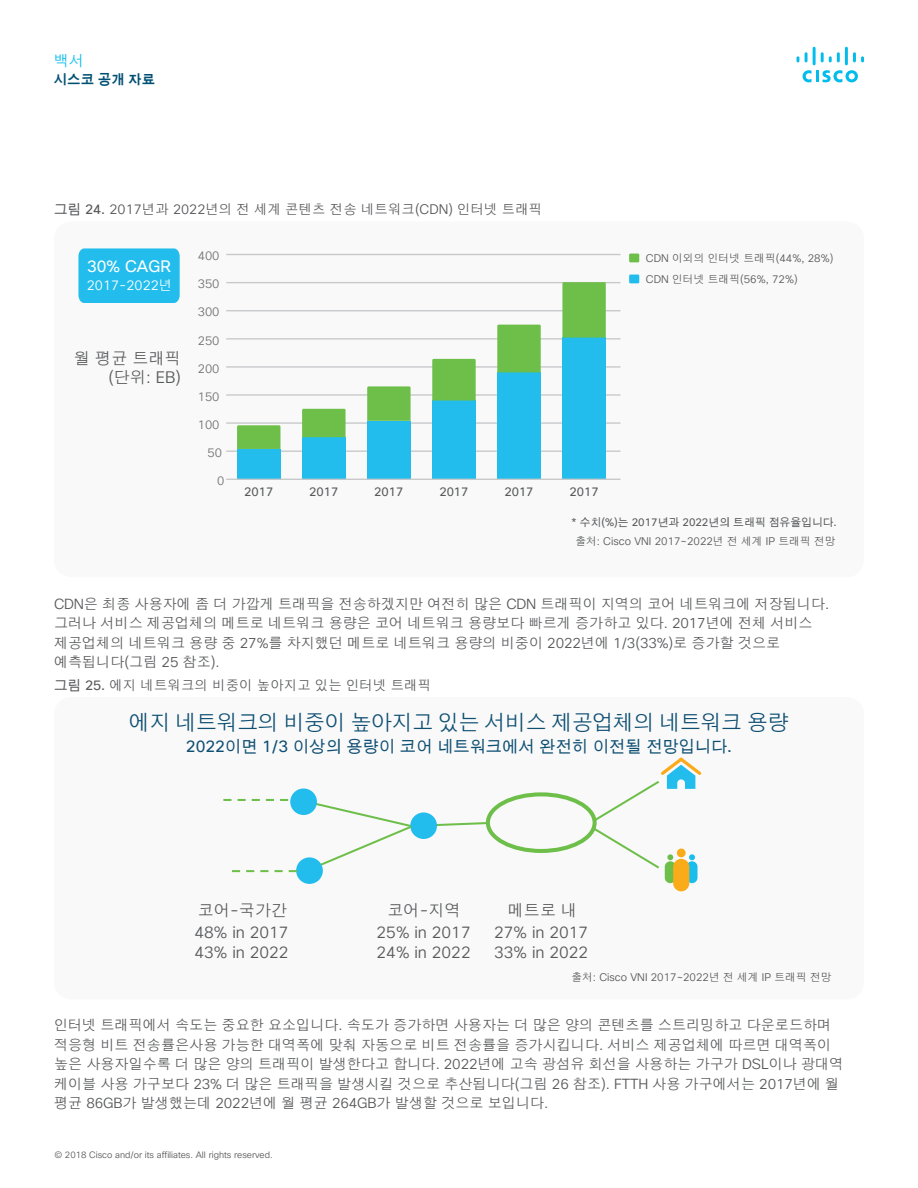
<style>
.page{position:relative;width:918px;height:1188px;background:#fff}
.page>*{position:absolute;margin:0;border:0;box-sizing:border-box;transform-origin:0 0}
.t1{font:21.6px "Cisco Sans KOR Light";letter-spacing:-.05em;color:#0f4f73}
.t2{font:16.2px/22.4px "Cisco Sans KOR Light";color:#58595b;text-align:center}
.t3{font:16.2px "Cisco Sans KOR";color:#0f4f73}
.t4{font:16.2px "Cisco Sans KOR";color:#fff}
.t5{font:15px "Cisco Sans KOR Light";color:#01bcec}
.t6{font:14.25px/19.5px "Cisco Sans KOR Light";letter-spacing:-.01em;color:#57585a}
.t7{font:13.5px "Cisco Sans KOR Light";color:#57585a}
.t8{font:13.5px "Cisco Sans KOR Light";color:#fff}
.t9{font:13.5px "Cisco Sans KOR Bold";color:#005073}
.t10{font:12.15px "Cisco Sans KOR";color:#58595b}
.t11{font:12.15px "Cisco Sans KOR Light";color:#737373}
.t12{font:10.8px "Cisco Sans KOR Light";color:#57585a}
.t13{font:10.8px/21px "Cisco Sans KOR Light";color:#58595b}
.t14{font:10.8px "Cisco Sans KOR";color:#58595b}
.t15{font:9px "Cisco Sans KOR Light";color:#57585a}
.s1{font-family:"Cisco Sans KOR"}
</style>
<div class="page">
<svg style="left:803px;top:70px;width:55px;height:12px"></svg>
<svg style="left:797px;top:56px;width:2px;height:6px"></svg>
<svg style="left:805px;top:52px;width:3px;height:10px"></svg>
<hr style="left:813px;top:47px;width:3px;height:18px;background:#01bcec">
<svg style="left:821px;top:52px;width:19px;height:10px"></svg>
<hr style="left:845px;top:47px;width:3px;height:18px;background:#01bcec">
<svg style="left:853px;top:52px;width:11px;height:10px"></svg>
<div style="left:54px;top:222px;width:810px;height:355px;background:#f9f9f9;border-radius:18px"></div>
<hr style="left:226px;top:451px;width:394px;height:1px;background:#c7c8ca">
<hr style="left:226px;top:422px;width:394px;height:2px;background:#c7c8ca">
<hr style="left:226px;top:394px;width:394px;height:2px;background:#c7c8ca">
<hr style="left:226px;top:366px;width:394px;height:2px;background:#c7c8ca">
<hr style="left:226px;top:338px;width:394px;height:2px;background:#c7c8ca">
<hr style="left:226px;top:310px;width:394px;height:1px;background:#c7c8ca">
<hr style="left:226px;top:282px;width:394px;height:1px;background:#c7c8ca">
<hr style="left:226px;top:254px;width:394px;height:1px;background:#c7c8ca">
<div style="left:237px;top:449px;width:43px;height:30px;background:#22bdec"></div>
<div style="left:302px;top:437px;width:44px;height:42px;background:#22bdec"></div>
<div style="left:367px;top:421px;width:44px;height:58px;background:#22bdec"></div>
<div style="left:432px;top:401px;width:44px;height:78px;background:#22bdec"></div>
<div style="left:497px;top:372px;width:44px;height:107px;background:#22bdec"></div>
<div style="left:562px;top:338px;width:44px;height:141px;background:#22bdec"></div>
<svg style="left:237px;top:282px;width:369px;height:167px"></svg>
<hr style="left:226px;top:479px;width:394px;height:1px;background:#c7c8ca">
<div style="left:78px;top:248px;width:102px;height:55px;background:#22bdec"></div>
<div style="left:629px;top:254px;width:10px;height:8px;background:#6ebe4a"></div>
<div style="left:629px;top:275px;width:10px;height:8px;background:#22bdec"></div>
<div style="left:54px;top:697px;width:810px;height:302px;background:#f9f9f9;border-radius:18px"></div>
<div style="left:486px;top:792px;width:111px;height:61px;border:4px solid #6ebe4a;border-radius:50%"></div>
<svg style="left:436px;top:821px;width:54px;height:6px"></svg>
<svg style="left:223px;top:799px;width:66px;height:2px"></svg>
<div style="left:687px;top:861px;width:11px;height:22px;background:#1abdec;border-radius:5px"></div>
<div style="left:665px;top:861px;width:11px;height:22px;background:#6ebe4a;border-radius:5px"></div>
<svg style="left:592px;top:757px;width:109px;height:113px"></svg>
<div style="left:673px;top:859px;width:16px;height:32px;background:#f9ab1a;border-radius:8px"></div>
<div style="left:677px;top:849px;width:9px;height:8px;background:#f9ab1a;border-radius:50%"></div>
<div style="left:410px;top:812px;width:27px;height:27px;background:#22bdec;border-radius:50%"></div>
<svg style="left:315px;top:803px;width:99px;height:64px"></svg>
<div style="left:290px;top:789px;width:27px;height:26px;background:#22bdec;border-radius:50%"></div>
<div style="left:296px;top:857px;width:27px;height:27px;background:#22bdec;border-radius:50%"></div>
<svg style="left:232px;top:870px;width:65px;height:2px"></svg>
<p class="t5" style="left:54px;top:51px;width:31px">백서</p>
<p class="t9" style="left:54px;top:70px;width:103px">시스코 공개 자료</p>
<p class="t7" style="left:54px;top:201px;width:490px"><span class="s1">그림 24.</span> 2017년과 2022년의 전 세계 콘텐츠 전송 네트워크(CDN) 인터넷 트래픽</p>
<p class="t4" style="left:87px;top:255px;width:85px">30% CAGR</p>
<p class="t8" style="left:87px;top:276px;width:87px">2017-2022년</p>
<p class="t2" style="left:74px;top:349px;width:108px;line-height:19.4px;text-align:right">월 평균 트래픽 (단위: EB)</p>
<p class="t11" style="left:198px;top:248px;width:23px">400</p>
<p class="t11" style="left:198px;top:276px;width:23px">350</p>
<p class="t11" style="left:198px;top:304px;width:23px">300</p>
<p class="t11" style="left:198px;top:333px;width:23px">250</p>
<p class="t11" style="left:198px;top:361px;width:23px">200</p>
<p class="t11" style="left:198px;top:389px;width:23px">150</p>
<p class="t11" style="left:198px;top:417px;width:23px">100</p>
<p class="t11" style="left:207px;top:445px;width:16px">50</p>
<p class="t11" style="left:217px;top:473px;width:9px">0</p>
<p class="t10" style="left:244px;top:484px;width:31px">2017</p>
<p class="t10" style="left:309px;top:484px;width:31px">2017</p>
<p class="t10" style="left:374px;top:484px;width:31px">2017</p>
<p class="t10" style="left:439px;top:484px;width:31px">2017</p>
<p class="t10" style="left:504px;top:484px;width:31px">2017</p>
<p class="t10" style="left:570px;top:484px;width:31px">2017</p>
<p class="t13" style="left:646px;top:248px;width:189px">CDN 이외의 인터넷 트래픽(44%, 28%)<br>CDN 인터넷 트래픽(56%, 72%)</p>
<p class="t14" style="left:571px;top:515px;width:267px">* 수치(%)는 2017년과 2022년의 트래픽 점유율입니다.</p>
<p class="t12" style="left:575px;top:535px;width:262px">출처: Cisco VNI 2017~2022년 전 세계 IP 트래픽 전망</p>
<p class="t6" style="left:54px;top:594px;width:777px">CDN은 최종 사용자에 좀 더 가깝게 트래픽을 전송하겠지만 여전히 많은 CDN 트래픽이 지역의 코어 네트워크에 저장됩니다. 그러나 서비스 제공업체의 메트로 네트워크 용량은 코어 네트워크 용량보다 빠르게 증가하고 있다. 2017년에 전체 서비스 제공업체의 네트워크 용량 중 27%를 차지했던 메트로 네트워크 용량의 비중이 2022년에 1/3(33%)로 증가할 것으로 예측됩니다(그림 25 참조).</p>
<p class="t7" style="left:54px;top:676px;width:379px"><span class="s1">그림 25.</span> 에지 네트워크의 비중이 높아지고 있는 인터넷 트래픽</p>
<h1 class="t1" style="left:129px;top:708px;width:662px">에지 네트워크의 비중이 높아지고 있는 서비스 제공업체의 네트워크 용량</h1>
<p class="t3" style="left:186px;top:736px;width:548px">2022이면 1/3 이상의 용량이 코어 네트워크에서 완전히 이전될 전망입니다.</p>
<p class="t2" style="left:195px;top:899px;width:96px;text-align:left">코어-국가간<br>48% in 2017</p>
<p class="t2" style="left:195px;top:941px;width:96px">43% in 2022</p>
<p class="t2" style="left:377px;top:899px;width:96px">코어-지역<br>25% in 2017</p>
<p class="t2" style="left:377px;top:941px;width:96px">24% in 2022</p>
<p class="t2" style="left:494px;top:899px;width:96px">메트로 내<br>27% in 2017</p>
<p class="t2" style="left:494px;top:941px;width:96px">33% in 2022</p>
<p class="t12" style="left:571px;top:971px;width:262px">출처: Cisco VNI 2017~2022년 전 세계 IP 트래픽 전망</p>
<p class="t6" style="left:54px;top:1015px;width:791px">인터넷 트래픽에서 속도는 중요한 요소입니다. 속도가 증가하면 사용자는 더 많은 양의 콘텐츠를 스트리밍하고 다운로드하며 적응형 비트 전송률은사용 가능한 대역폭에 맞춰 자동으로 비트 전송률을 증가시킵니다. 서비스 제공업체에 따르면 대역폭이 높은 사용자일수록 더 많은 양의 트래픽이 발생한다고 합니다. 2022년에 고속 광섬유 회선을 사용하는 가구가 DSL이나 광대역 케이블 사용 가구보다 23% 더 많은 트래픽을 발생시킬 것으로 추산됩니다(그림 26 참조). FTTH 사용 가구에서는 2017년에 월 평균 86GB가 발생했는데 2022년에 월 평균 264GB가 발생할 것으로 보입니다.</p>
<p class="t15" style="left:54px;top:1149px;width:220px">© 2018 Cisco and/or its affiliates. All rights reserved.</p>
</div>
